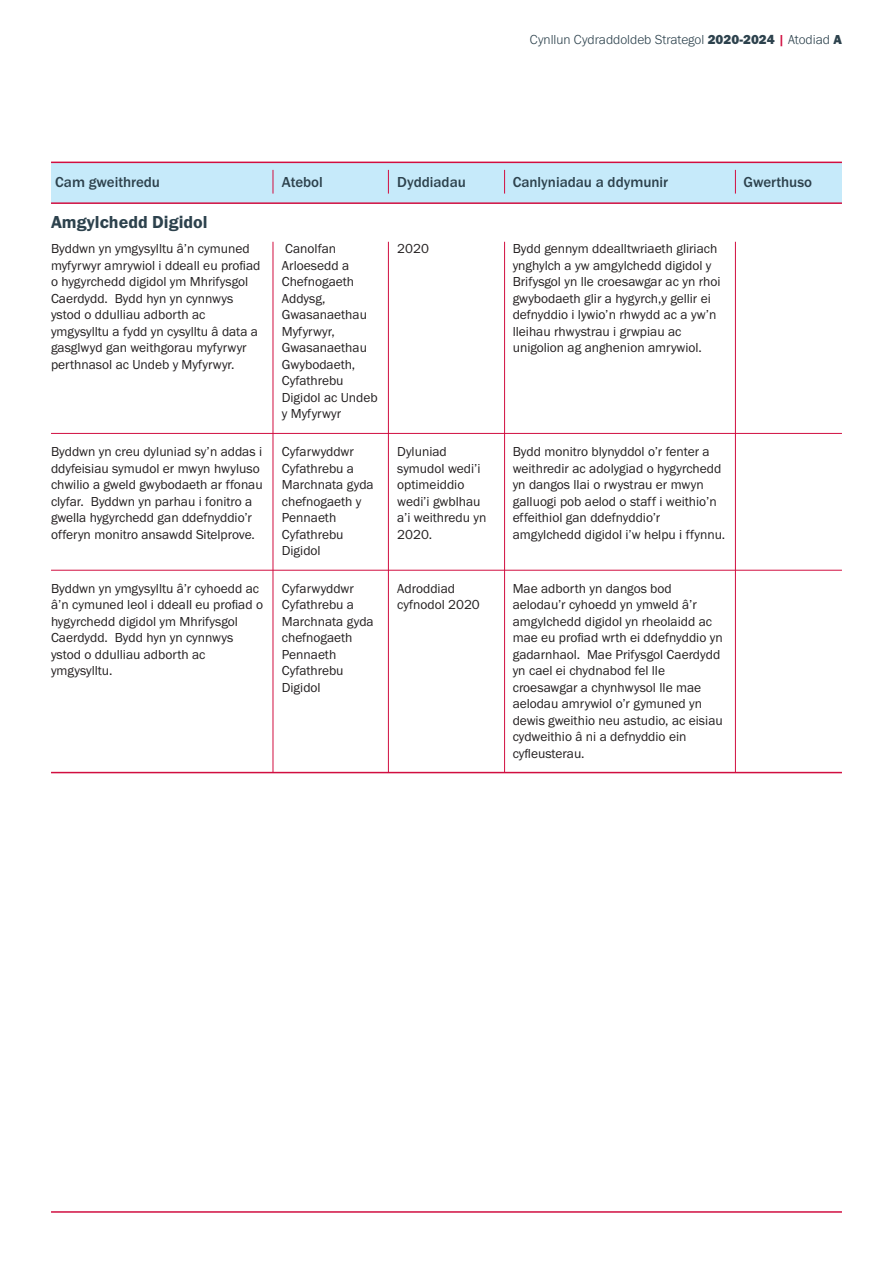
<style>
.page{position:relative;width:893px;height:1263px;background:#fff}
.page>*{position:absolute;margin:0;border:0;box-sizing:border-box;transform-origin:0 0}
.t1{font:18px "Franklin Gothic URW Dem";color:#2d424d}
.t2{font:500 15px "Franklin Gothic URW";color:#2d424d}
.t3{font:13.5px/16.5px "Franklin Gothic URW Boo";color:#231f20}
.t4{font:300 13.5px "Franklin Gothic URW";color:#2d424d}
.s1{font-family:"Franklin Gothic URW Hea";font-weight:400}
.s2{font-weight:500;color:#d10e40}
</style>
<div class="page">
<hr style="left:51px;top:1211px;width:791px;height:2px;background:#d10e40">
<div style="left:51px;top:162px;width:791px;height:40px;background:#c6eafa"></div>
<hr style="left:51px;top:162px;width:791px;height:1px;background:#d10e40">
<svg style="left:273px;top:170px;width:1px;height:24px"></svg>
<svg style="left:388px;top:170px;width:1px;height:24px"></svg>
<svg style="left:504px;top:170px;width:1px;height:24px"></svg>
<svg style="left:735px;top:170px;width:1px;height:24px"></svg>
<hr style="left:273px;top:242px;width:1px;height:530px;background:#d10e40">
<hr style="left:388px;top:242px;width:1px;height:530px;background:#d10e40">
<hr style="left:504px;top:242px;width:1px;height:530px;background:#d10e40">
<hr style="left:735px;top:242px;width:1px;height:530px;background:#d10e40">
<hr style="left:51px;top:202px;width:791px;height:2px;background:#d10e40">
<hr style="left:51px;top:772px;width:791px;height:1px;background:#d10e40">
<hr style="left:51px;top:570px;width:791px;height:1px;background:#d10e40">
<hr style="left:51px;top:433px;width:791px;height:1px;background:#d10e40">
<p class="t4" style="left:530px;top:31px;width:313px">Cynllun Cydraddoldeb Strategol <span class="s1">2020-2024</span> <span class="s2">|</span> Atodiad <span class="s1">A</span></p>
<p class="t2" style="left:55px;top:173px;width:106px">Cam gweithredu</p>
<p class="t2" style="left:282px;top:173px;width:42px">Atebol</p>
<p class="t2" style="left:397px;top:173px;width:70px">Dyddiadau</p>
<p class="t2" style="left:513px;top:173px;width:157px">Canlyniadau a ddymunir</p>
<p class="t2" style="left:743px;top:173px;width:70px">Gwerthuso</p>
<p class="t1" style="left:51px;top:211px;width:158px">Amgylchedd Digidol</p>
<p class="t3" style="left:51px;top:240px;width:211px">Byddwn yn ymgysylltu â’n cymuned myfyrwyr amrywiol i ddeall eu profiad o hygyrchedd digidol ym Mhrifysgol Caerdydd. Bydd hyn yn cynnwys ystod o ddulliau adborth ac ymgysylltu a fydd yn cysylltu â data a gasglwyd gan weithgorau myfyrwyr perthnasol ac Undeb y Myfyrwyr.</p>
<p class="t3" style="left:51px;top:443px;width:213px">Byddwn yn creu dyluniad sy’n addas i ddyfeisiau symudol er mwyn hwyluso chwilio a gweld gwybodaeth ar ffonau clyfar. Byddwn yn parhau i fonitro a gwella hygyrchedd gan ddefnyddio’r offeryn monitro ansawdd Sitelprove.</p>
<p class="t3" style="left:51px;top:580px;width:214px">Byddwn yn ymgysylltu â’r cyhoedd ac â’n cymuned leol i ddeall eu profiad o hygyrchedd digidol ym Mhrifysgol<br>Caerdydd. Bydd hyn yn cynnwys ystod o ddulliau adborth ac ymgysylltu.</p>
<p class="t3" style="left:282px;top:240px;width:97px">Canolfan<br>Arloesedd a<br>Chefnogaeth<br>Addysg,<br>Gwasanaethau<br>Myfyrwyr,<br>Gwasanaethau<br>Gwybodaeth,<br>Cyfathrebu<br>Digidol ac Undeb y Myfyrwyr</p>
<p class="t3" style="left:282px;top:443px;width:93px">Cyfarwyddwr<br>Cyfathrebu a<br>Marchnata gyda chefnogaeth y<br>Pennaeth<br>Cyfathrebu<br>Digidol</p>
<p class="t3" style="left:282px;top:580px;width:93px">Cyfarwyddwr<br>Cyfathrebu a<br>Marchnata gyda chefnogaeth<br>Pennaeth<br>Cyfathrebu<br>Digidol</p>
<p class="t3" style="left:397px;top:240px;width:33px">2020</p>
<p class="t3" style="left:397px;top:443px;width:91px">Dyluniad symudol wedi’i optimeiddio wedi’i gwblhau a’i weithredu yn<br>2020.</p>
<p class="t3" style="left:397px;top:580px;width:84px">Adroddiad cyfnodol 2020</p>
<p class="t3" style="left:513px;top:240px;width:209px">Bydd gennym ddealltwriaeth gliriach ynghylch a yw amgylchedd digidol y Brifysgol yn lle croesawgar ac yn rhoi gwybodaeth glir a hygyrch,y gellir ei defnyddio i lywio’n rhwydd ac a yw’n lleihau rhwystrau i grwpiau ac unigolion ag anghenion amrywiol.</p>
<p class="t3" style="left:513px;top:443px;width:214px">Bydd monitro blynyddol o’r fenter a weithredir ac adolygiad o hygyrchedd yn dangos llai o rwystrau er mwyn galluogi pob aelod o staff i weithio’n effeithiol gan ddefnyddio’r amgylchedd digidol i’w helpu i ffynnu.</p>
<p class="t3" style="left:513px;top:580px;width:212px">Mae adborth yn dangos bod aelodau’r cyhoedd yn ymweld â’r amgylchedd digidol yn rheolaidd ac mae eu profiad wrth ei ddefnyddio yn gadarnhaol. Mae Prifysgol Caerdydd yn cael ei chydnabod fel lle croesawgar a chynhwysol lle mae aelodau amrywiol o’r gymuned yn dewis gweithio neu astudio, ac eisiau cydweithio â ni a defnyddio ein cyfleusterau.</p>
</div>
